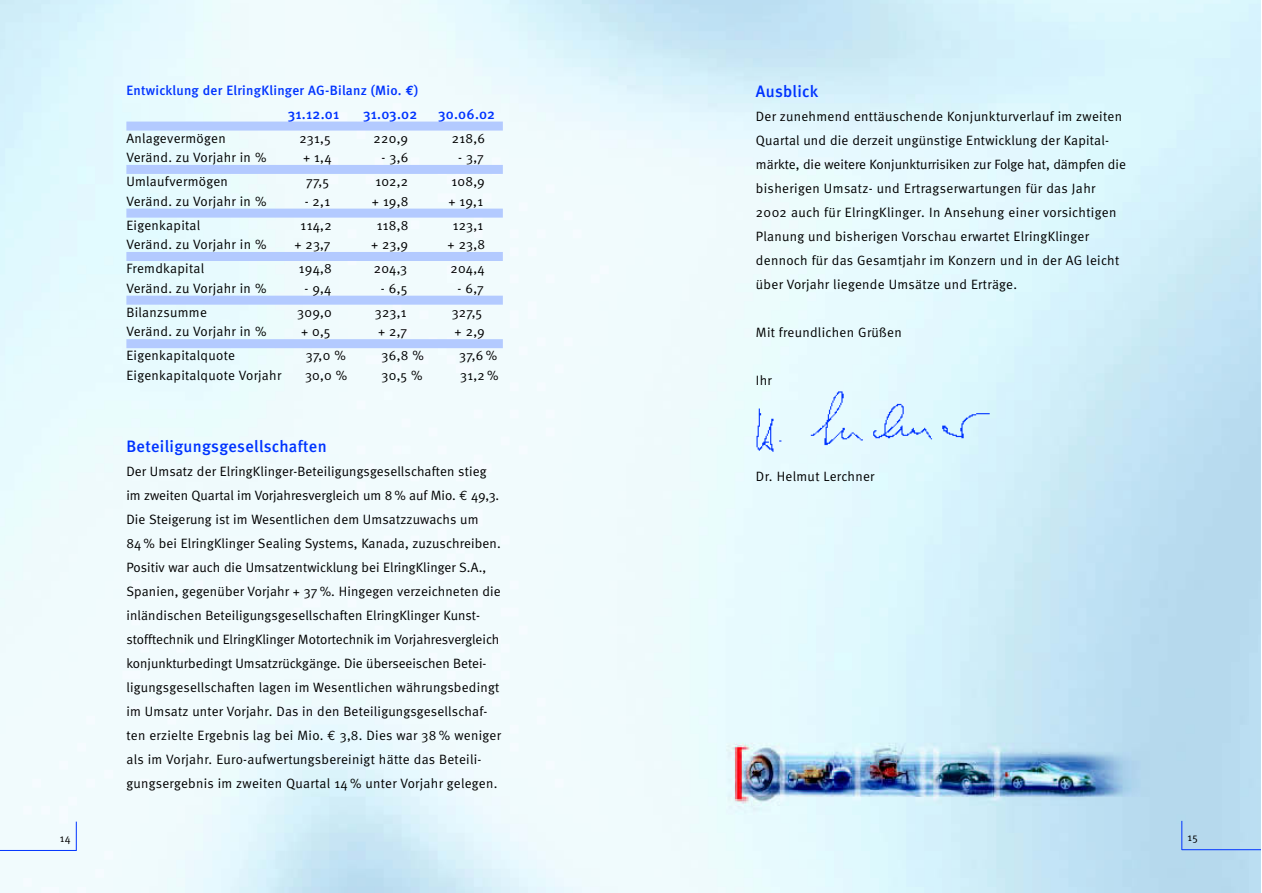
<style>
.page{position:relative;width:1262px;height:893px;background:#fff}
.page>*{position:absolute;margin:0;border:0;box-sizing:border-box;transform-origin:0 0}
.t1{font:500 16.5px "Meta";letter-spacing:.02em;color:#03f}
.t2{font:500 14.25px "Meta";letter-spacing:.02em;color:#03f}
.t3{font:13.5px/24px "Meta Normal";letter-spacing:.015em;color:#000}
.t4{font:500 13.5px "Meta";letter-spacing:.02em;color:#03f}
.t5{font:10.8px "Meta Normal";color:#000}
.s1{font-family:"Euro Mono";font-weight:700}
.s2{font-family:"Euro Mono"}
</style>
<div class="page">
<img style="left:1px;top:0;width:1259px;height:892px">
<hr style="left:1181px;top:849px;width:79px;height:1px;background:#03f">
<svg style="left:1181px;top:820px;width:1px;height:29px"></svg>
<div style="left:126px;top:122px;width:377px;height:8px;background:#b3caff"></div>
<div style="left:126px;top:165px;width:377px;height:9px;background:#b3caff"></div>
<div style="left:126px;top:208px;width:377px;height:10px;background:#b3caff"></div>
<div style="left:126px;top:252px;width:377px;height:9px;background:#b3caff"></div>
<div style="left:126px;top:296px;width:377px;height:8px;background:#b3caff"></div>
<div style="left:126px;top:339px;width:377px;height:9px;background:#b3caff"></div>
<hr style="left:1px;top:850px;width:76px;height:1px;background:#03f">
<svg style="left:76px;top:821px;width:1px;height:29px"></svg>
<img style="left:752px;top:389px;width:239px;height:64px">
<p class="t5" style="left:60px;top:834px;width:12px">14</p>
<p class="t4" style="left:126px;top:85px;width:293px">Entwicklung der ElringKlinger AG-Bilanz (Mio. <span class="s1">€</span>)</p>
<p class="t2" style="left:288px;top:108px;width:53px">31.12.01</p>
<p class="t2" style="left:363px;top:108px;width:56px">31.03.02</p>
<p class="t2" style="left:438px;top:108px;width:58px">30.06.02</p>
<p class="t3" style="left:126px;top:127px;width:101px">Anlagevermögen</p>
<p class="t3" style="left:299px;top:127px;width:33px">231,5</p>
<p class="t3" style="left:373px;top:127px;width:36px">220,9</p>
<p class="t3" style="left:452px;top:127px;width:35px">218,6</p>
<p class="t3" style="left:126px;top:146px;width:142px">Veränd. zu Vorjahr in %</p>
<p class="t3" style="left:303px;top:146px;width:30px">+ 1,4</p>
<p class="t3" style="left:381px;top:146px;width:28px">- 3,6</p>
<p class="t3" style="left:458px;top:146px;width:27px">- 3,7</p>
<p class="t3" style="left:126px;top:170px;width:103px">Umlaufvermögen</p>
<p class="t3" style="left:306px;top:170px;width:24px">77,5</p>
<p class="t3" style="left:375px;top:170px;width:34px">102,2</p>
<p class="t3" style="left:451px;top:170px;width:35px">108,9</p>
<p class="t3" style="left:126px;top:190px;width:142px">Veränd. zu Vorjahr in %</p>
<p class="t3" style="left:305px;top:190px;width:27px">- 2,1</p>
<p class="t3" style="left:372px;top:190px;width:38px">+ 19,8</p>
<p class="t3" style="left:448px;top:190px;width:36px">+ 19,1</p>
<p class="t3" style="left:126px;top:214px;width:75px">Eigenkapital</p>
<p class="t3" style="left:301px;top:214px;width:32px">114,2</p>
<p class="t3" style="left:377px;top:214px;width:33px">118,8</p>
<p class="t3" style="left:453px;top:214px;width:32px">123,1</p>
<p class="t3" style="left:126px;top:233px;width:142px">Veränd. zu Vorjahr in %</p>
<p class="t3" style="left:294px;top:233px;width:38px">+ 23,7</p>
<p class="t3" style="left:371px;top:233px;width:39px">+ 23,9</p>
<p class="t3" style="left:447px;top:233px;width:39px">+ 23,8</p>
<p class="t3" style="left:126px;top:257px;width:79px">Fremdkapital</p>
<p class="t3" style="left:299px;top:257px;width:34px">194,8</p>
<p class="t3" style="left:374px;top:257px;width:35px">204,3</p>
<p class="t3" style="left:450px;top:257px;width:36px">204,4</p>
<p class="t3" style="left:126px;top:277px;width:142px">Veränd. zu Vorjahr in %</p>
<p class="t3" style="left:304px;top:277px;width:29px">- 9,4</p>
<p class="t3" style="left:381px;top:277px;width:28px">- 6,5</p>
<p class="t3" style="left:457px;top:277px;width:28px">- 6,7</p>
<p class="t3" style="left:126px;top:301px;width:82px">Bilanzsumme</p>
<p class="t3" style="left:297px;top:301px;width:36px">309,0</p>
<p class="t3" style="left:375px;top:301px;width:33px">323,1</p>
<p class="t3" style="left:451px;top:301px;width:32px">327,5</p>
<p class="t3" style="left:126px;top:320px;width:142px">Veränd. zu Vorjahr in %</p>
<p class="t3" style="left:301px;top:320px;width:31px">+ 0,5</p>
<p class="t3" style="left:378px;top:320px;width:31px">+ 2,7</p>
<p class="t3" style="left:454px;top:320px;width:32px">+ 2,9</p>
<p class="t3" style="left:126px;top:344px;width:110px">Eigenkapitalquote</p>
<p class="t3" style="left:306px;top:344px;width:41px">37,0 %</p>
<p class="t3" style="left:381px;top:344px;width:44px">36,8 %</p>
<p class="t3" style="left:459px;top:344px;width:40px">37,6 %</p>
<p class="t3" style="left:126px;top:364px;width:156px">Eigenkapitalquote Vorjahr</p>
<p class="t3" style="left:305px;top:364px;width:44px">30,0 %</p>
<p class="t3" style="left:381px;top:364px;width:43px">30,5 %</p>
<p class="t3" style="left:460px;top:364px;width:40px">31,2 %</p>
<p class="t1" style="left:126px;top:439px;width:202px">Beteiligungsgesellschaften</p>
<p class="t3" style="left:126px;top:460px;width:376px">Der Umsatz der ElringKlinger-Beteiligungsgesellschaften stieg im zweiten Quartal im Vorjahresvergleich um 8 % auf Mio. <span class="s2">€</span> 49,3.<br>Die Steigerung ist im Wesentlichen dem Umsatzzuwachs um<br>84 % bei ElringKlinger Sealing Systems, Kanada, zuzuschreiben.<br>Positiv war auch die Umsatzentwicklung bei ElringKlinger S.A., Spanien, gegenüber Vorjahr + 37 %. Hingegen verzeichneten die inländischen Beteiligungsgesellschaften ElringKlinger Kunst&shy;stofftechnik und ElringKlinger Motortechnik im Vorjahresvergleich konjunkturbedingt Umsatzrückgänge. Die überseeischen Betei&shy;ligungsgesellschaften lagen im Wesentlichen währungsbedingt im Umsatz unter Vorjahr. Das in den Beteiligungsgesellschaf&shy;ten erzielte Ergebnis lag bei Mio. <span class="s2">€</span> 3,8. Dies war 38 % weniger als im Vorjahr. Euro-aufwertungsbereinigt hätte das Beteili&shy;gungsergebnis im zweiten Quartal 14 % unter Vorjahr gelegen.</p>
<p class="t1" style="left:756px;top:85px;width:64px">Ausblick</p>
<p class="t3" style="left:756px;top:105px;width:371px">Der zunehmend enttäuschende Konjunkturverlauf im zweiten Quartal und die derzeit ungünstige Entwicklung der Kapital&shy;märkte, die weitere Konjunkturrisiken zur Folge hat, dämpfen die bisherigen Umsatz- und Ertragserwartungen für das Jahr 2002 auch für ElringKlinger. In Ansehung einer vorsichtigen Planung und bisherigen Vorschau erwartet ElringKlinger dennoch für das Gesamtjahr im Konzern und in der AG leicht über Vorjahr liegende Umsätze und Erträge.</p>
<p class="t3" style="left:756px;top:321px;width:147px">Mit freundlichen Grüßen</p>
<p class="t3" style="left:756px;top:369px;width:17px">Ihr</p>
<p class="t3" style="left:756px;top:465px;width:120px">Dr. Helmut Lerchner</p>
<p class="t5" style="left:1187px;top:833px;width:12px">15</p>
</div>
